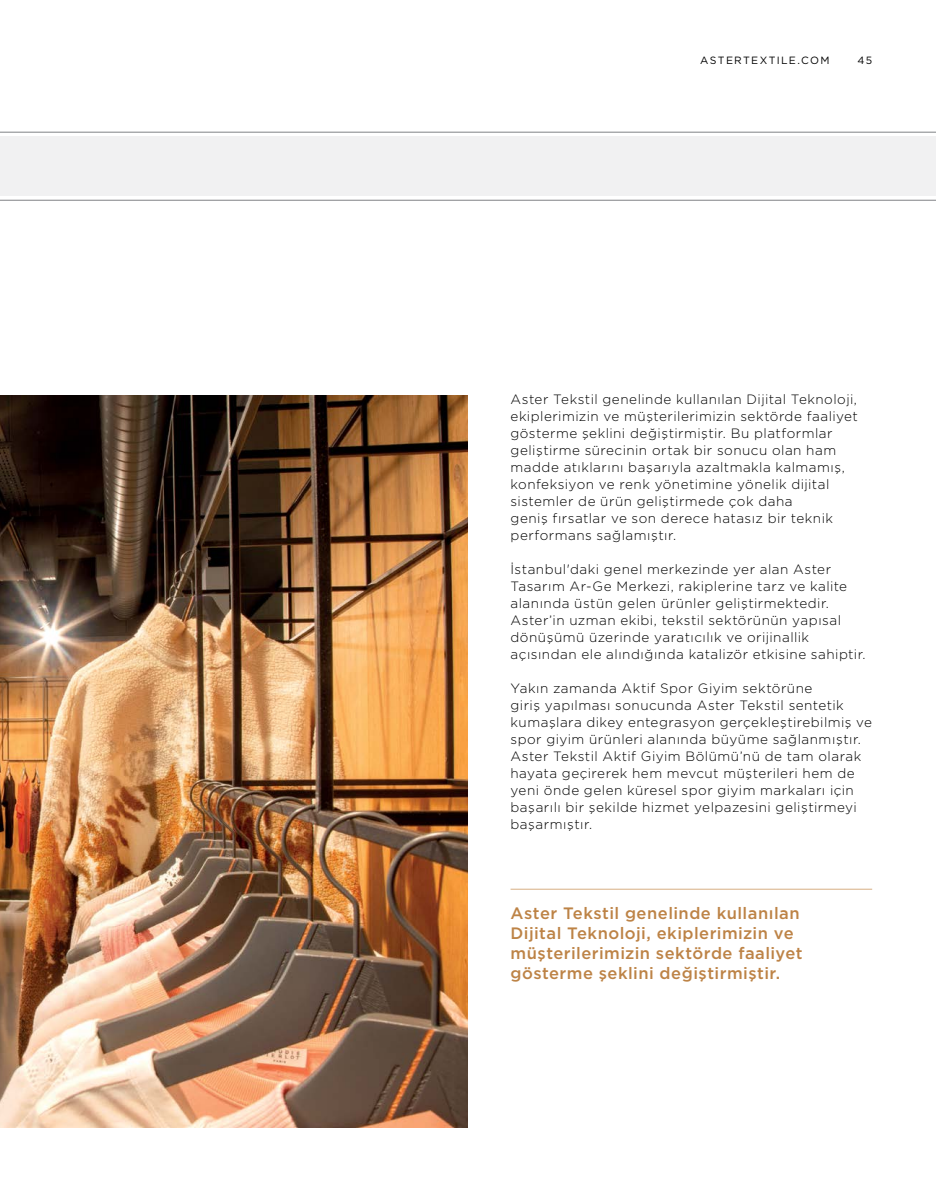
<style>
.page{position:relative;width:936px;height:1191px;background:#fff}
.page>*{position:absolute;margin:0;border:0;box-sizing:border-box;transform-origin:0 0}
.t1{font:500 16.5px/19.8px "Gotham";letter-spacing:.03em;color:#bd8346}
.t2{font:300 13.5px/17px "Gotham";letter-spacing:.035em;color:#000}
.t3{font:10.5px "Gotham";letter-spacing:.12em;color:#000}
</style>
<div class="page">
<div style="left:0;top:136px;width:935px;height:60px;background:#f1f1f2"></div>
<hr style="left:0;top:132px;width:935px;height:1px;background:#808285">
<hr style="left:0;top:200px;width:935px;height:1px;background:#808285">
<img style="left:0;top:395px;width:468px;height:732px">
<hr style="left:510px;top:889px;width:362px;height:1px;background:#d7ae82">
<p class="t3" style="left:700px;top:53px;width:131px">ASTERTEXTILE.COM</p>
<p class="t3" style="left:857px;top:53px;width:16px">45</p>
<p class="t2" style="left:510px;top:390px;width:349px">Aster Tekstil genelinde kullanılan Dijital Teknoloji, ekiplerimizin ve müşterilerimizin sektörde faaliyet gösterme şeklini değiştirmiştir. Bu platformlar geliştirme sürecinin ortak bir sonucu olan ham madde atıklarını başarıyla azaltmakla kalmamış, konfeksiyon ve renk yönetimine yönelik dijital sistemler de ürün geliştirmede çok daha<br>geniş fırsatlar ve son derece hatasız bir teknik performans sağlamıştır.</p>
<p class="t2" style="left:510px;top:560px;width:356px">İstanbul'daki genel merkezinde yer alan Aster Tasarım Ar-Ge Merkezi, rakiplerine tarz ve kalite alanında üstün gelen ürünler geliştirmektedir.<br>Aster’in uzman ekibi, tekstil sektörünün yapısal dönüşümü üzerinde yaratıcılık ve orijinallik açısından ele alındığında katalizör etkisine sahiptir.</p>
<p class="t2" style="left:510px;top:679px;width:363px">Yakın zamanda Aktif Spor Giyim sektörüne<br>giriş yapılması sonucunda Aster Tekstil sentetik kumaşlara dikey entegrasyon gerçekleştirebilmiş ve spor giyim ürünleri alanında büyüme sağlanmıştır.<br>Aster Tekstil Aktif Giyim Bölümü’nü de tam olarak hayata geçirerek hem mevcut müşterileri hem de yeni önde gelen küresel spor giyim markaları için başarılı bir şekilde hizmet yelpazesini geliştirmeyi başarmıştır.</p>
<p class="t1" style="left:510px;top:903px;width:293px">Aster Tekstil genelinde kullanılan Dijital Teknoloji, ekiplerimizin ve müşterilerimizin sektörde faaliyet gösterme şeklini değiştirmiştir.</p>
</div>
